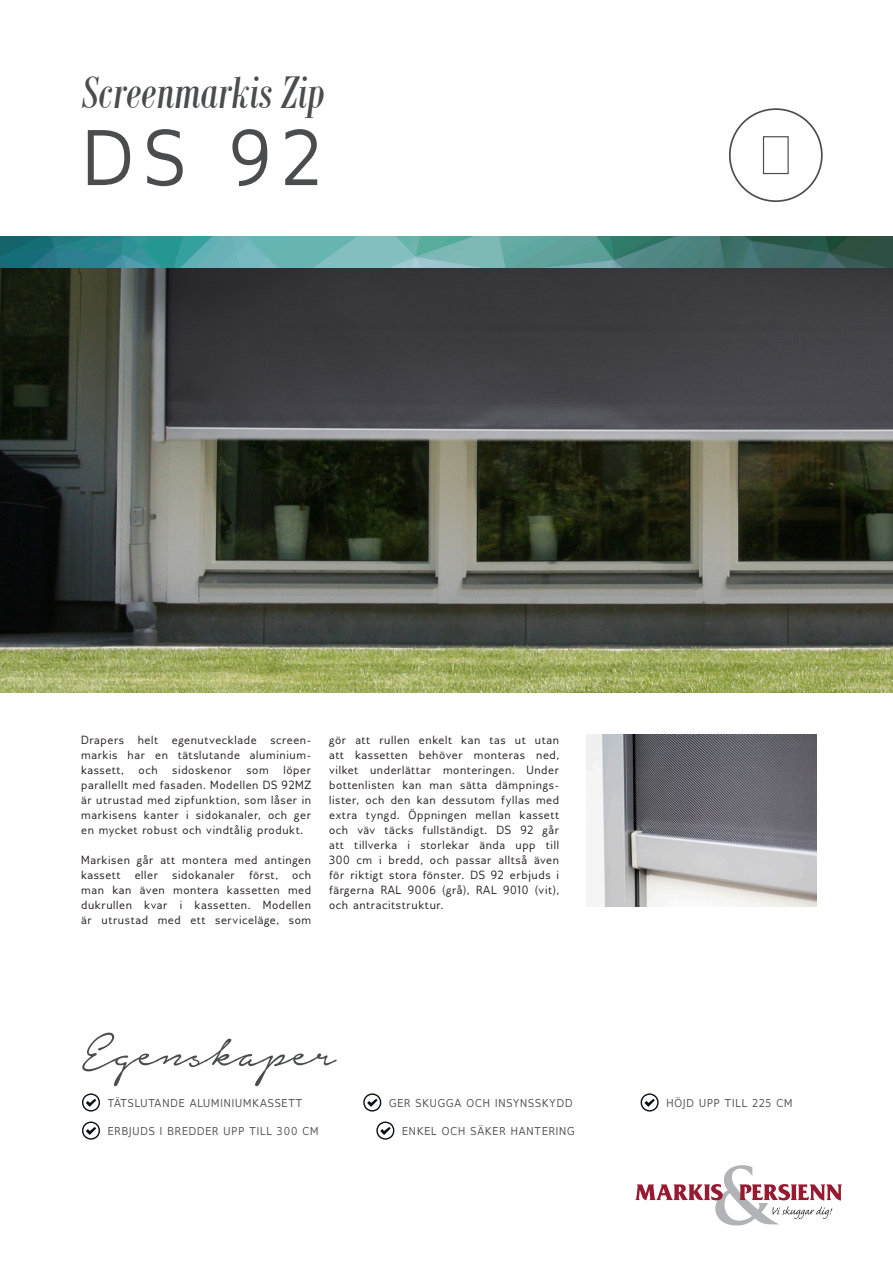
<style>
.page{position:relative;width:893px;height:1263px;background:#fff}
.page>*{position:absolute;margin:0;border:0;box-sizing:border-box;transform-origin:0 0}
.t1{font:79.5px "Gillius ADF";color:#4b4c4d}
.t2{font:63.75px "Notera Personal Use Only";color:#4b4c4d}
.t3{font:italic 49.35px "Bodoni MT Condensed";color:#4b4c4d}
.t4{font:12px/15px "Gillius ADF";letter-spacing:.05em;color:#231f20;text-align:justify}
.t5{font:11.55px "Gillius ADF";letter-spacing:.08em;color:#4b4c4d}
</style>
<div class="page">
<img style="left:0;top:236px;width:893px;height:456px">
<div style="left:729px;top:108px;width:94px;height:94px;border:2px solid #4b4c4d;border-radius:50%"></div>
<svg style="left:82px;top:1093px;width:18px;height:18px"></svg>
<svg style="left:82px;top:1121px;width:18px;height:19px"></svg>
<svg style="left:363px;top:1093px;width:19px;height:18px"></svg>
<svg style="left:376px;top:1121px;width:19px;height:19px"></svg>
<svg style="left:640px;top:1093px;width:19px;height:18px"></svg>
<div style="left:763px;top:136px;width:26px;height:38px;border:1px solid #4b4c4d"></div>
<img style="left:586px;top:735px;width:230px;height:171px">
<svg style="left:635px;top:1165px;width:207px;height:60px"></svg>
<p class="t3" style="left:82px;top:63px;width:244px">Screenmarkis Zip</p>
<p class="t1" style="left:82px;top:110px;width:240px">DS 92</p>
<p class="t4" style="left:81px;top:732px;width:232px">Drapers helt egenutvecklade screen&shy;markis har en tätslutande aluminium&shy;kassett, och sidoskenor som löper parallellt med fasaden. Modellen DS 92MZ är utrustad med zipfunktion, som låser in markisens kanter i sidokanaler, och ger en mycket robust och vindtålig produkt.</p>
<p class="t4" style="left:81px;top:852px;width:231px">Markisen går att montera med antingen kassett eller sidokanaler först, och man kan även montera kassetten med dukrullen kvar i kassetten. Modellen är utrustad med ett serviceläge, som</p>
<p class="t4" style="left:329px;top:732px;width:232px">gör att rullen enkelt kan tas ut utan att kassetten behöver monteras ned, vilket underlättar monteringen. Under bottenlisten kan man sätta dämpnings&shy;lister, och den kan dessutom fyllas med extra tyngd. Öppningen mellan kassett och väv täcks fullständigt. DS 92 går att tillverka i storlekar ända upp till 300 cm i bredd, och passar alltså även för riktigt stora fönster. DS 92 erbjuds i färgerna RAL 9006 (grå), RAL 9010 (vit), och antracitstruktur.</p>
<p class="t2" style="left:82px;top:1020px;width:255px">Egenskaper</p>
<p class="t5" style="left:108px;top:1096px;width:196px">TÄTSLUTANDE ALUMINIUMKASSETT</p>
<p class="t5" style="left:108px;top:1124px;width:212px">ERBJUDS I BREDDER UPP TILL 300 CM</p>
<p class="t5" style="left:389px;top:1096px;width:185px">GER SKUGGA OCH INSYNSSKYDD</p>
<p class="t5" style="left:402px;top:1124px;width:174px">ENKEL OCH SÄKER HANTERING</p>
<p class="t5" style="left:666px;top:1096px;width:127px">HÖJD UPP TILL 225 CM</p>
</div>
